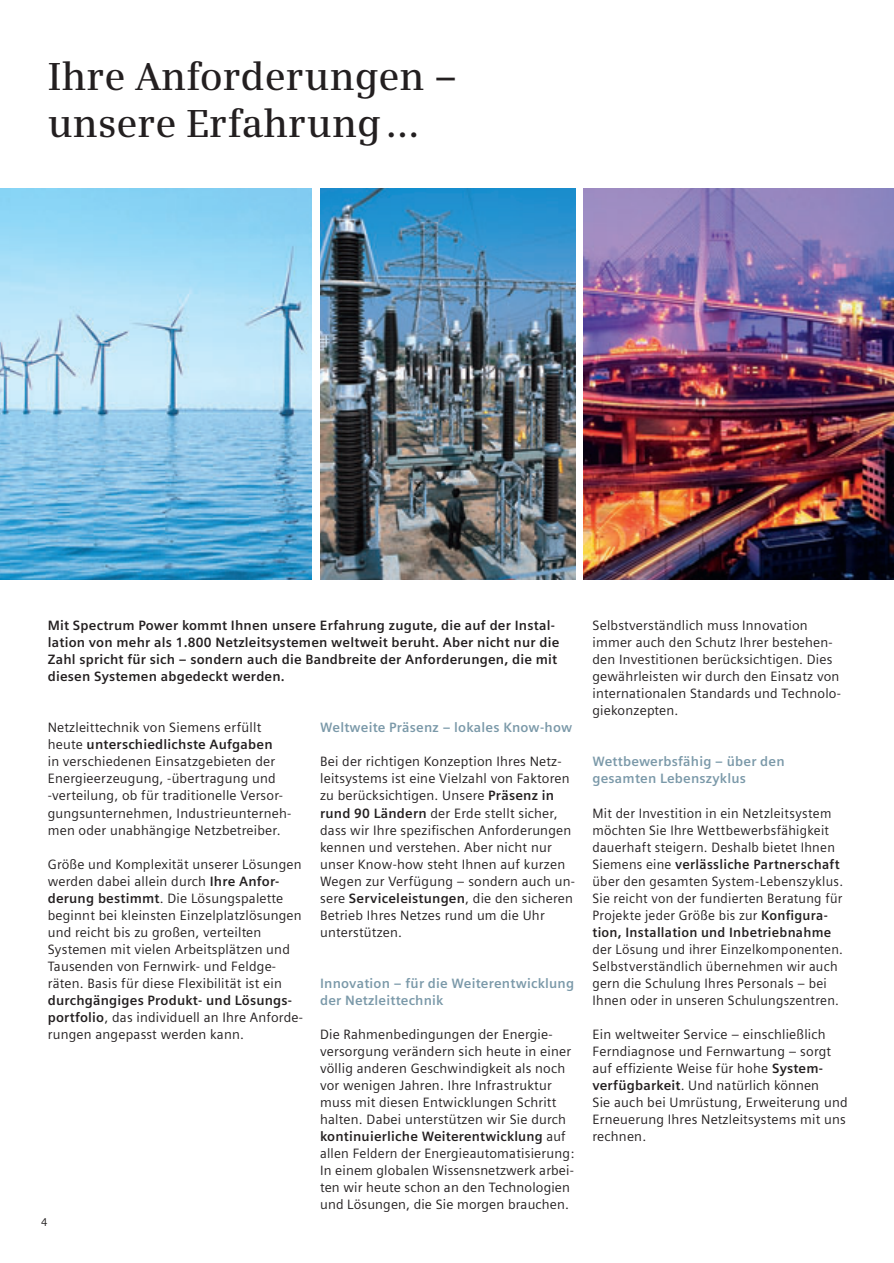
<style>
.page{position:relative;width:894px;height:1263px;background:#fff}
.page>*{position:absolute;margin:0;border:0;box-sizing:border-box;transform-origin:0 0}
.t1{font:600 39px/46.8px "Siemens Serif";color:#231f20}
.t2{font:13.5px/17px "Siemens Sans";letter-spacing:.015em;color:#231f20}
.t3{font:700 13.5px/17px "Siemens Sans";letter-spacing:.015em;color:#231f20}
.t4{font:700 13.5px/17px "Siemens Sans";letter-spacing:.015em;color:#7b99a9}
.t5{font:11.25px "Siemens Sans";color:#231f20}
.s1{font-weight:700}
</style>
<div class="page">
<img style="left:583px;top:188px;width:310px;height:391px">
<img style="left:0;top:188px;width:311px;height:391px">
<img style="left:320px;top:188px;width:255px;height:391px">
<h1 class="t1" style="left:48px;top:56px;width:410px">Ihre Anforderungen – unsere Erfahrung …</h1>
<p class="t3" style="left:48px;top:618px;width:513px">Mit Spectrum Power kommt Ihnen unsere Erfahrung zugute, die auf der Instal&shy;lation von mehr als 1.800 Netzleitsystemen weltweit beruht. Aber nicht nur die Zahl spricht für sich – sondern auch die Bandbreite der Anforderungen, die mit diesen Systemen abgedeckt werden.</p>
<p class="t2" style="left:48px;top:720px;width:245px">Netzleittechnik von Siemens erfüllt heute <span class="s1">unterschiedlichste Aufgaben<br></span>in verschiedenen Einsatzgebieten der Energieerzeugung, -übertragung und -verteilung, ob für traditionelle Versor&shy;gungsunternehmen, Industrieunterneh&shy;men oder unabhängige Netzbetreiber.</p>
<p class="t2" style="left:48px;top:856px;width:255px">Größe und Komplexität unserer Lösungen werden dabei allein durch <span class="s1">Ihre Anfor&shy;derung bestimmt</span>. Die Lösungspalette beginnt bei kleinsten Einzelplatzlösungen und reicht bis zu großen, verteilten Systemen mit vielen Arbeitsplätzen und Tausenden von Fernwirk- und Feldge&shy;räten. Basis für diese Flexibilität ist ein</p>
<p class="t2" style="left:48px;top:992px;width:257px"><span class="s1">durchgängiges Produkt- und Lösungs&shy;portfolio</span>, das individuell an Ihre Anforde&shy;rungen angepasst werden kann.</p>
<p class="t5" style="left:41px;top:1217px;width:8px">4</p>
<p class="t4" style="left:320px;top:720px;width:253px">Weltweite Präsenz – lokales Know-how</p>
<p class="t2" style="left:320px;top:754px;width:256px">Bei der richtigen Konzeption Ihres Netz&shy;leitsystems ist eine Vielzahl von Faktoren zu berücksichtigen. Unsere <span class="s1">Präsenz in rund 90 Ländern</span> der Erde stellt sicher, dass wir Ihre spezifischen Anforderungen kennen und verstehen. Aber nicht nur unser Know-how steht Ihnen auf kurzen Wegen zur Verfügung – sondern auch un&shy;sere <span class="s1">Serviceleistungen</span>, die den sicheren Betrieb Ihres Netzes rund um die Uhr unterstützen.</p>
<p class="t4" style="left:320px;top:976px;width:255px">Innovation – für die Weiterentwicklung der Netzleittechnik</p>
<p class="t2" style="left:320px;top:1026px;width:255px">Die Rahmenbedingungen der Energie&shy;versorgung verändern sich heute in einer völlig anderen Geschwindigkeit als noch vor wenigen Jahren. Ihre Infrastruktur muss mit diesen Entwicklungen Schritt halten. Dabei unterstützen wir Sie durch <span class="s1">kontinuierliche Weiterentwicklung</span> auf allen Feldern der Energieautomatisierung:<br>In einem globalen Wissensnetzwerk arbei&shy;ten wir heute schon an den Technologien und Lösungen, die Sie morgen brauchen.</p>
<p class="t2" style="left:592px;top:618px;width:250px">Selbstverständlich muss Innovation immer auch den Schutz Ihrer bestehen&shy;den Investitionen berücksichtigen. Dies gewährleisten wir durch den Einsatz von internationalen Standards und Technolo&shy;giekonzepten.</p>
<p class="t4" style="left:592px;top:754px;width:194px">Wettbewerbsfähig – über den gesamten Lebenszyklus</p>
<p class="t2" style="left:592px;top:805px;width:252px">Mit der Investition in ein Netzleitsystem möchten Sie Ihre Wettbewerbsfähigkeit dauerhaft steigern. Deshalb bietet Ihnen Siemens eine <span class="s1">verlässliche Partnerschaft </span>über den gesamten System-Lebenszyklus.<br>Sie reicht von der fundierten Beratung für Projekte jeder Größe bis zur <span class="s1">Konfigura&shy;tion, Installation und Inbetriebnahme</span></p>
<p class="t2" style="left:592px;top:941px;width:252px">der Lösung und ihrer Einzelkomponenten.<br>Selbstverständlich übernehmen wir auch gern die Schulung Ihres Personals – bei Ihnen oder in unseren Schulungszentren.</p>
<p class="t2" style="left:592px;top:1026px;width:257px">Ein weltweiter Service – einschließlich Ferndiagnose und Fernwartung – sorgt auf effiziente Weise für hohe <span class="s1">System&shy;verfügbarkeit</span>. Und natürlich können<br>Sie auch bei Umrüstung, Erweiterung und Erneuerung Ihres Netzleitsystems mit uns rechnen.</p>
</div>
